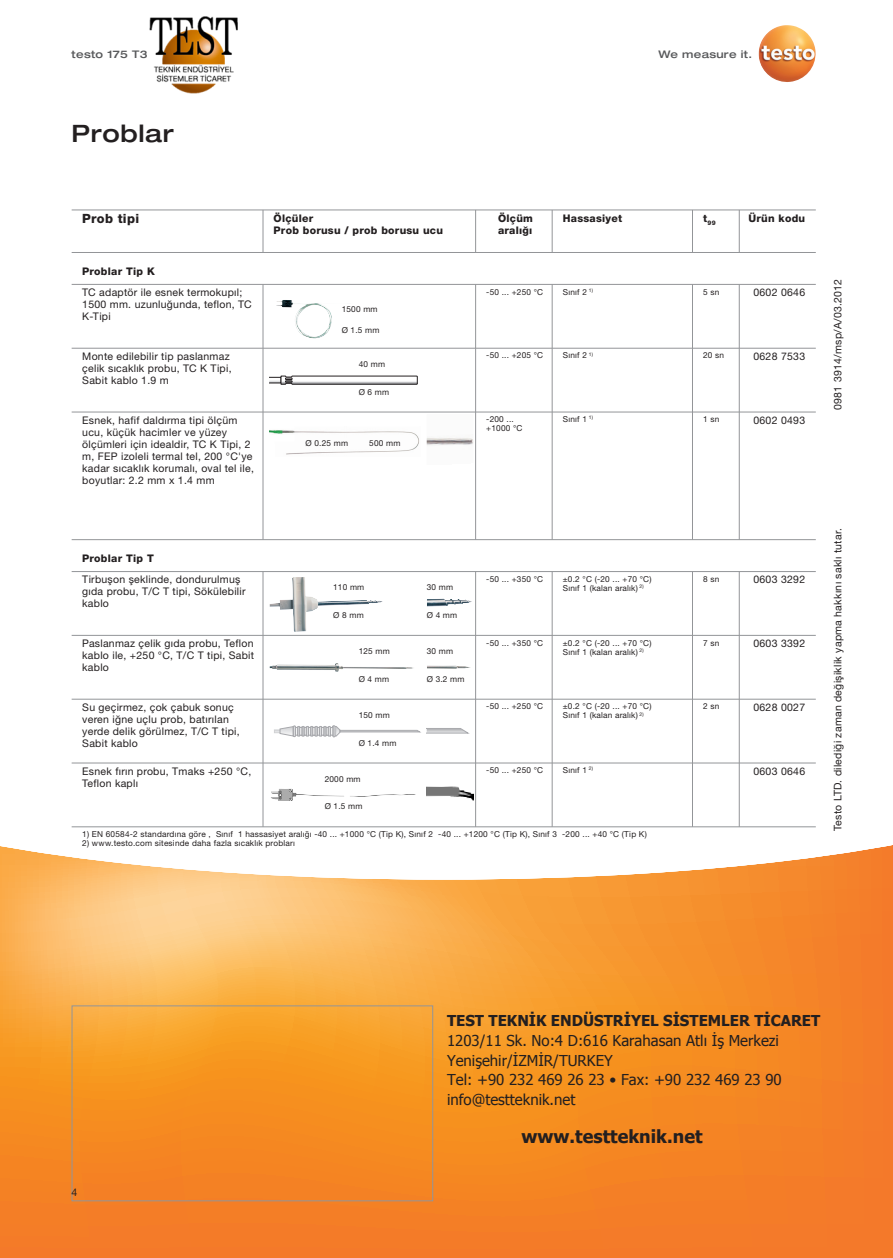
<style>
.page{position:relative;width:893px;height:1258px;background:#fff}
.page>*{position:absolute;margin:0;border:0;box-sizing:border-box;transform-origin:0 0}
.t1{font:500 expanded 24px "Helvetica Neue LT Com";letter-spacing:.025em;color:#231f20}
.t2{font:700 18px "Tahoma";color:#231f20}
.t3{font:15px/19.6px "Tahoma";color:#231f20}
.t4{font:700 15px "Tahoma";color:#231f20}
.t5{font:800 12.75px "Helvetica Neue LTW1 G";letter-spacing:.025em;color:#231f20}
.t6{font:10.5px/12px "Helvetica Neue LTW1 G";letter-spacing:.025em;color:#231f20}
.t7{font:800 10.5px/12px "Helvetica Neue LTW1 G";letter-spacing:.025em;color:#231f20}
.t8{font:500 expanded 10.5px "Helvetica Neue LT Com";letter-spacing:.025em;color:#57585a}
.t9{font:8.25px/9px "Helvetica Neue LTW1 G";letter-spacing:.025em;color:#231f20}
.t10{font:800 6.3px "Helvetica Neue LTW1 G";color:#231f20}
</style>
<div class="page">
<svg style="left:0;top:845px;width:893px;height:412px;background:#f79a3e"></svg>
<div style="left:72px;top:1005px;width:361px;height:196px;border:1px solid #939598"></div>
<img style="left:759px;top:25px;width:56px;height:57px">
<img style="left:282px;top:302px;width:50px;height:37px">
<hr style="left:281px;top:384px;width:136px;height:1px;background:#b5b6ba">
<svg style="left:269px;top:376px;width:149px;height:8px"></svg>
<img style="left:269px;top:430px;width:150px;height:25px">
<img style="left:427px;top:437px;width:46px;height:9px">
<img style="left:269px;top:577px;width:114px;height:55px">
<img style="left:269px;top:663px;width:144px;height:9px">
<svg style="left:274px;top:725px;width:146px;height:12px"></svg>
<img style="left:427px;top:598px;width:45px;height:8px">
<img style="left:427px;top:665px;width:44px;height:4px">
<svg style="left:427px;top:728px;width:42px;height:5px"></svg>
<img style="left:271px;top:788px;width:145px;height:13px">
<hr style="left:72px;top:209px;width:744px;height:1px;background:#939598">
<hr style="left:72px;top:252px;width:744px;height:1px;background:#939598">
<hr style="left:263px;top:210px;width:1px;height:42px;background:#939598">
<hr style="left:475px;top:210px;width:1px;height:42px;background:#939598">
<hr style="left:552px;top:210px;width:1px;height:42px;background:#939598">
<hr style="left:692px;top:210px;width:1px;height:42px;background:#939598">
<hr style="left:739px;top:210px;width:1px;height:42px;background:#939598">
<hr style="left:72px;top:284px;width:744px;height:1px;background:#939598">
<hr style="left:263px;top:284px;width:1px;height:64px;background:#939598">
<hr style="left:475px;top:284px;width:1px;height:64px;background:#939598">
<hr style="left:552px;top:284px;width:1px;height:64px;background:#939598">
<hr style="left:692px;top:284px;width:1px;height:64px;background:#939598">
<hr style="left:739px;top:284px;width:1px;height:64px;background:#939598">
<hr style="left:72px;top:348px;width:744px;height:1px;background:#939598">
<hr style="left:263px;top:348px;width:1px;height:64px;background:#939598">
<hr style="left:475px;top:348px;width:1px;height:64px;background:#939598">
<hr style="left:552px;top:348px;width:1px;height:64px;background:#939598">
<hr style="left:692px;top:348px;width:1px;height:64px;background:#939598">
<hr style="left:739px;top:348px;width:1px;height:64px;background:#939598">
<hr style="left:72px;top:411px;width:744px;height:1px;background:#939598">
<hr style="left:72px;top:539px;width:744px;height:1px;background:#939598">
<hr style="left:263px;top:412px;width:1px;height:127px;background:#939598">
<hr style="left:475px;top:412px;width:1px;height:127px;background:#939598">
<hr style="left:552px;top:412px;width:1px;height:127px;background:#939598">
<hr style="left:692px;top:412px;width:1px;height:127px;background:#939598">
<hr style="left:739px;top:412px;width:1px;height:127px;background:#939598">
<hr style="left:72px;top:571px;width:744px;height:1px;background:#939598">
<hr style="left:263px;top:571px;width:1px;height:64px;background:#939598">
<hr style="left:475px;top:571px;width:1px;height:64px;background:#939598">
<hr style="left:552px;top:571px;width:1px;height:64px;background:#939598">
<hr style="left:692px;top:571px;width:1px;height:64px;background:#939598">
<hr style="left:739px;top:571px;width:1px;height:64px;background:#939598">
<hr style="left:72px;top:635px;width:744px;height:1px;background:#939598">
<hr style="left:72px;top:698px;width:744px;height:1px;background:#939598">
<hr style="left:263px;top:635px;width:1px;height:64px;background:#939598">
<hr style="left:263px;top:699px;width:1px;height:64px;background:#939598">
<hr style="left:475px;top:635px;width:1px;height:64px;background:#939598">
<hr style="left:475px;top:699px;width:1px;height:64px;background:#939598">
<hr style="left:552px;top:635px;width:1px;height:64px;background:#939598">
<hr style="left:552px;top:699px;width:1px;height:64px;background:#939598">
<hr style="left:692px;top:635px;width:1px;height:64px;background:#939598">
<hr style="left:692px;top:699px;width:1px;height:64px;background:#939598">
<hr style="left:739px;top:635px;width:1px;height:64px;background:#939598">
<hr style="left:739px;top:699px;width:1px;height:64px;background:#939598">
<hr style="left:72px;top:762px;width:744px;height:1px;background:#939598">
<hr style="left:72px;top:826px;width:744px;height:1px;background:#939598">
<hr style="left:263px;top:763px;width:1px;height:63px;background:#939598">
<hr style="left:475px;top:763px;width:1px;height:63px;background:#939598">
<hr style="left:552px;top:763px;width:1px;height:63px;background:#939598">
<hr style="left:692px;top:763px;width:1px;height:63px;background:#939598">
<hr style="left:739px;top:763px;width:1px;height:63px;background:#939598">
<img style="left:150px;top:16px;width:87px;height:77px">
<p class="t8" style="left:72px;top:48px;width:77px">testo 175 T3</p>
<p class="t8" style="left:658px;top:48px;width:95px">We measure it.</p>
<h1 class="t1" style="left:72px;top:120px;width:104px">Problar</h1>
<p class="t5" style="left:82px;top:211px;width:58px">Prob tipi</p>
<p class="t7" style="left:274px;top:212px;width:171px">Ölçüler<br>Prob borusu / prob borusu ucu</p>
<p class="t7" style="left:498px;top:212px;width:36px">Ölçüm aralığı</p>
<p class="t7" style="left:563px;top:212px;width:61px">Hassasiyet</p>
<p class="t10" style="left:703px;top:219px;width:14px"><sup>t</sup>99</p>
<p class="t7" style="left:748px;top:212px;width:58px">Ürün kodu</p>
<p class="t7" style="left:82px;top:265px;width:74px">Problar Tip K</p>
<p class="t6" style="left:82px;top:287px;width:171px">TC adaptör ile esnek termokupıl;<br>1500 mm. uzunluğunda, teflon, TC<br>K-Tipi</p>
<p class="t9" style="left:486px;top:288px;width:58px">-50 ... +250 °C</p>
<p class="t9" style="left:563px;top:288px;width:32px">Sınıf 2 <sup>1)</sup></p>
<p class="t9" style="left:703px;top:288px;width:18px">5 sn</p>
<p class="t6" style="left:753px;top:287px;width:53px">0602 0646</p>
<p class="t9" style="left:342px;top:305px;width:37px">1500 mm</p>
<p class="t9" style="left:342px;top:326px;width:39px">Ø 1.5 mm</p>
<p class="t6" style="left:82px;top:351px;width:151px">Monte edilebilir tip paslanmaz çelik sıcaklık probu, TC K Tipi,<br>Sabit kablo 1.9 m</p>
<p class="t9" style="left:486px;top:352px;width:58px">-50 ... +205 °C</p>
<p class="t9" style="left:563px;top:352px;width:32px">Sınıf 2 <sup>1)</sup></p>
<p class="t9" style="left:703px;top:352px;width:23px">20 sn</p>
<p class="t6" style="left:753px;top:351px;width:53px">0628 7533</p>
<p class="t9" style="left:359px;top:360px;width:28px">40 mm</p>
<p class="t9" style="left:359px;top:388px;width:32px">Ø 6 mm</p>
<p class="t6" style="left:82px;top:415px;width:173px">Esnek, hafif daldırma tipi ölçüm ucu, küçük hacimler ve yüzey ölçümleri için idealdir, TC K Tipi, 2 m, FEP izoleli termal tel, 200 °C'ye kadar sıcaklık korumalı, oval tel ile, boyutlar: 2.2 mm x 1.4 mm</p>
<p class="t9" style="left:486px;top:415px;width:38px">-200 ... +1000 °C</p>
<p class="t9" style="left:563px;top:415px;width:32px">Sınıf 1 <sup>1)</sup></p>
<p class="t9" style="left:703px;top:415px;width:18px">1 sn</p>
<p class="t6" style="left:753px;top:415px;width:53px">0602 0493</p>
<p class="t9" style="left:306px;top:439px;width:44px">Ø 0.25 mm</p>
<p class="t9" style="left:369px;top:439px;width:33px">500 mm</p>
<p class="t7" style="left:82px;top:552px;width:73px">Problar Tip T</p>
<p class="t6" style="left:82px;top:574px;width:165px">Tirbuşon şeklinde, dondurulmuş gıda probu, T/C T tipi, Sökülebilir kablo</p>
<p class="t9" style="left:486px;top:575px;width:58px">-50 ... +350 °C</p>
<p class="t9" style="left:563px;top:575px;width:90px">±0.2 °C (-20 ... +70 °C)<br>Sınıf 1 (kalan aralık) <sup>2)</sup></p>
<p class="t9" style="left:703px;top:575px;width:18px">8 sn</p>
<p class="t6" style="left:753px;top:574px;width:53px">0603 3292</p>
<p class="t9" style="left:333px;top:583px;width:33px">110 mm</p>
<p class="t9" style="left:427px;top:583px;width:28px">30 mm</p>
<p class="t9" style="left:333px;top:611px;width:32px">Ø 8 mm</p>
<p class="t9" style="left:427px;top:611px;width:32px">Ø 4 mm</p>
<p class="t6" style="left:82px;top:638px;width:173px;text-align:justify">Paslanmaz çelik gıda probu, Teflon kablo ile, +250 °C, T/C T tipi, Sabit kablo</p>
<p class="t6" style="left:82px;top:702px;width:159px">Su geçirmez, çok çabuk sonuç veren iğne uçlu prob, batırılan yerde delik görülmez, T/C T tipi,<br>Sabit kablo</p>
<p class="t9" style="left:359px;top:647px;width:33px">125 mm</p>
<p class="t9" style="left:359px;top:675px;width:32px">Ø 4 mm</p>
<p class="t9" style="left:359px;top:711px;width:33px">150 mm</p>
<p class="t9" style="left:359px;top:739px;width:39px">Ø 1.4 mm</p>
<p class="t9" style="left:427px;top:647px;width:28px">30 mm</p>
<p class="t9" style="left:427px;top:675px;width:39px">Ø 3.2 mm</p>
<p class="t9" style="left:486px;top:639px;width:58px">-50 ... +350 °C</p>
<p class="t9" style="left:486px;top:702px;width:58px">-50 ... +250 °C</p>
<p class="t9" style="left:563px;top:639px;width:90px">±0.2 °C (-20 ... +70 °C)<br>Sınıf 1 (kalan aralık) <sup>2)</sup></p>
<p class="t9" style="left:563px;top:702px;width:90px">±0.2 °C (-20 ... +70 °C)<br>Sınıf 1 (kalan aralık) <sup>2)</sup></p>
<p class="t9" style="left:703px;top:639px;width:18px">7 sn</p>
<p class="t9" style="left:703px;top:702px;width:18px">2 sn</p>
<p class="t6" style="left:753px;top:638px;width:53px">0603 3392</p>
<p class="t6" style="left:753px;top:702px;width:53px">0628 0027</p>
<p class="t6" style="left:82px;top:766px;width:171px">Esnek fırın probu, Tmaks +250 °C,<br>Teflon kaplı</p>
<p class="t9" style="left:486px;top:766px;width:58px">-50 ... +250 °C</p>
<p class="t9" style="left:563px;top:766px;width:32px">Sınıf 1 <sup>2)</sup></p>
<p class="t6" style="left:753px;top:766px;width:53px">0603 0646</p>
<p class="t9" style="left:325px;top:775px;width:37px">2000 mm</p>
<p class="t9" style="left:325px;top:802px;width:39px">Ø 1.5 mm</p>
<p class="t9" style="left:82px;top:830px;width:566px">1) EN 60584-2 standardına göre , Sınıf 1 hassasiyet aralığı -40 ... +1000 °C (Tip K), Sınıf 2 -40 ... +1200 °C (Tip K), Sınıf 3 -200 ... +40 °C (Tip K)</p>
<p class="t9" style="left:82px;top:839px;width:214px">2) www.testo.com sitesinde daha fazla sıcaklık probları</p>
<p class="t6" style="left:833px;top:410px;width:133px;rotate:-90deg">0981 3914/msp/A/03.2012</p>
<p class="t6" style="left:833px;top:831px;width:305px;rotate:-90deg">Testo LTD. dilediği zaman değişiklik yapma hakkını saklı tutar.</p>
<p class="t6" style="left:72px;top:1187px;width:7px">4</p>
<h3 class="t4" style="left:447px;top:1011px;width:375px">TEST TEKNİK ENDÜSTRİYEL SİSTEMLER TİCARET</h3>
<h3 class="t3" style="left:447px;top:1030px;width:336px">1203/11 Sk. No:4 D:616 Karahasan Atlı İş Merkezi Yenişehir/İZMİR/TURKEY<br>Tel: +90 232 469 26 23 • Fax: +90 232 469 23 90 info@testteknik.net</h3>
<h2 class="t2" style="left:521px;top:1124px;width:183px">www.testteknik.net</h2>
</div>
